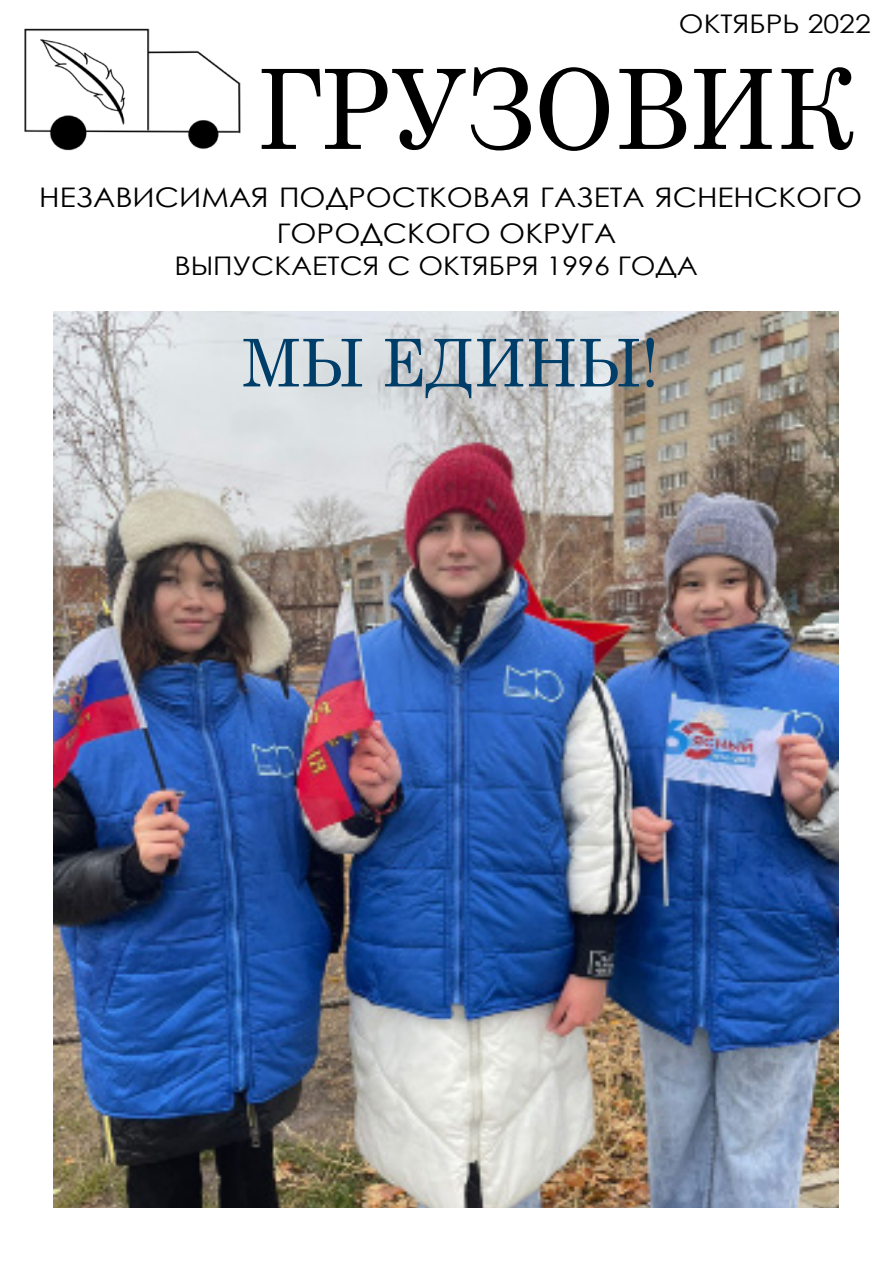
<style>
.page{position:relative;width:893px;height:1263px;background:#fff}
.page>*{position:absolute;margin:0;border:0;box-sizing:border-box;transform-origin:0 0}
.t1{font:110.7px "Century";color:#000;scale:.93 1}
.t2{font:65.85px "Century";color:#003e6a;scale:.93 1}
.t3{font:27px/36px "Century Gothic";color:#000;text-align:center;scale:1.11 1}
.t4{font:25.65px "Century Gothic";color:#000;scale:1.11 1}
</style>
<div class="page">
<img style="left:24px;top:28px;width:217px;height:123px">
<img style="left:54px;top:311px;width:785px;height:897px">
<p class="t4" style="left:679px;top:6px;width:174px">ОКТЯБРЬ 2022</p>
<h1 class="t1" style="left:257px;top:16px;width:645px">ГРУЗОВИК</h1>
<p class="t3" style="left:39px;top:179px;width:743px">НЕЗАВИСИМАЯ ПОДРОСТКОВАЯ ГАЗЕТА ЯСНЕНСКОГО<br>ГОРОДСКОГО ОКРУГА</p>
<p class="t4" style="left:174px;top:248px;width:473px">ВЫПУСКАЕТСЯ С ОКТЯБРЯ 1996 ГОДА</p>
<h2 class="t2" style="left:242px;top:307px;width:449px">МЫ ЕДИНЫ!</h2>
</div>
